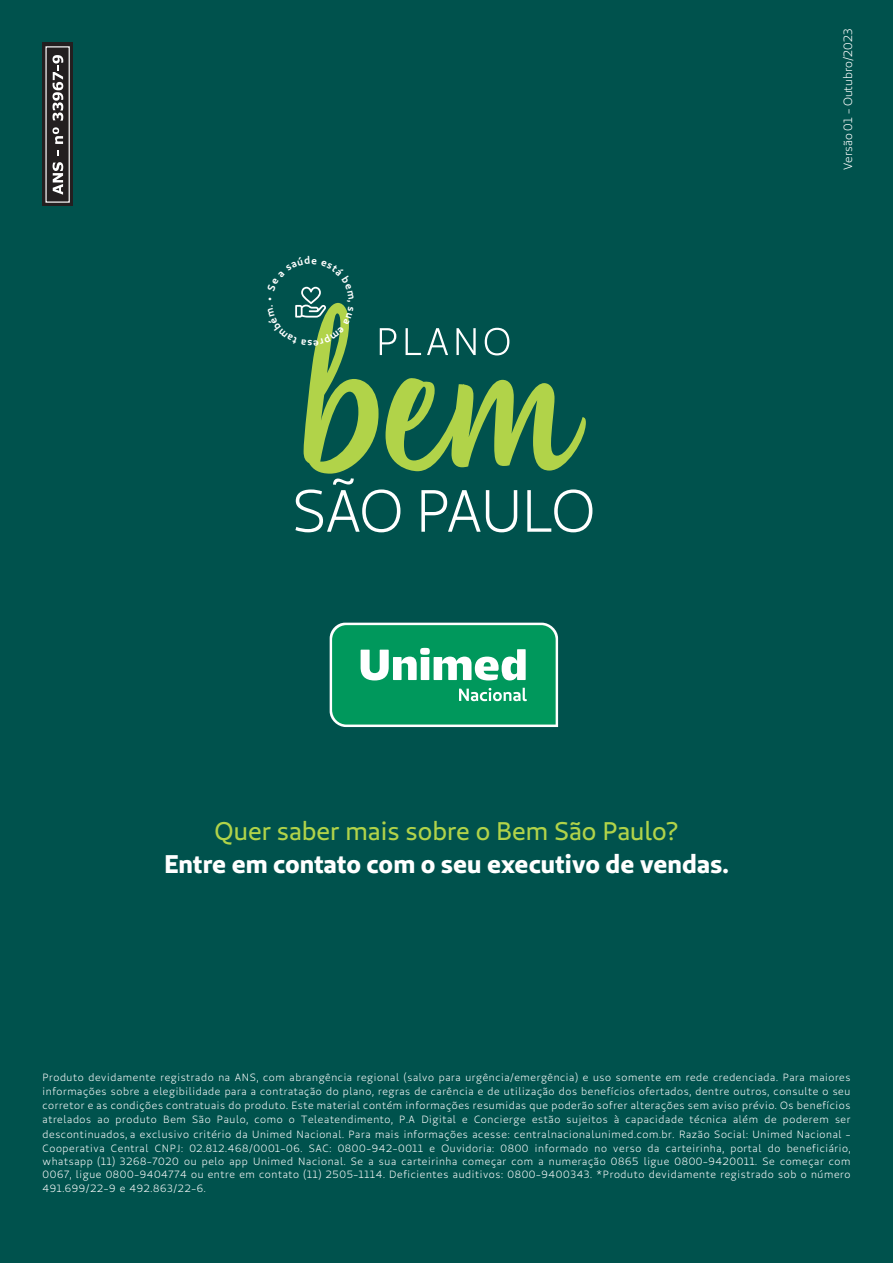
<style>
.page{position:relative;width:893px;height:1263px;background:#00524d}
.page>*{position:absolute;margin:0;border:0;box-sizing:border-box;transform-origin:0 0}
.t1{font:25.5px "Unimed Sans 2020 Bold";color:#fff}
.t2{font:25.5px "Unimed Sans 2020 Regular";color:#b1d349}
.t3{font:12px "Unimed Sans 2020 Book";color:#fff}
.t4{font:10.5px/13.8px "Unimed Sans 2020 Book";letter-spacing:.06em;color:#fff;text-align:justify}
</style>
<div class="page">
<div style="left:43px;top:43px;width:30px;height:163px;background:#231f20"></div>
<svg style="left:53px;top:162px;width:10px;height:33px"></svg>
<svg style="left:53px;top:127px;width:10px;height:17px"></svg>
<svg style="left:53px;top:55px;width:10px;height:66px"></svg>
<div style="left:45px;top:46px;width:25px;height:157px;border:1px solid #fff"></div>
<svg style="left:330px;top:623px;width:228px;height:104px;background:#31ab7b"></svg>
<svg style="left:295px;top:286px;width:297px;height:246px"></svg>
<p class="t3" style="left:840px;top:170px;width:142px;rotate:-90deg">Versão 01 - Outubro/2023</p>
<h1 class="t2" style="left:214px;top:814px;width:465px">Quer saber mais sobre o Bem São Paulo?</h1>
<h1 class="t1" style="left:164px;top:847px;width:566px">Entre em contato com o seu executivo de vendas.</h1>
<p class="t4" style="left:43px;top:1071px;width:809px">Produto devidamente registrado na ANS, com abrangência regional (salvo para urgência/emergência) e uso somente em rede credenciada. Para maiores informações sobre a elegibilidade para a contratação do plano, regras de carência e de utilização dos benefícios ofertados, dentre outros, consulte o seu corretor e as condições contratuais do produto. Este material contém informações resumidas que poderão sofrer alterações sem aviso prévio. Os benefícios atrelados ao produto Bem São Paulo, como o Teleatendimento, P.A Digital e Concierge estão sujeitos à capacidade técnica além de poderem ser</p>
<p class="t4" style="left:43px;top:1127px;width:809px">descontinuados, a exclusivo critério da Unimed Nacional. Para mais informações acesse: centralnacionalunimed.com.br. Razão Social: Unimed Nacional - Cooperativa Central CNPJ: 02.812.468/0001-06. SAC: 0800-942-0011 e Ouvidoria: 0800 informado no verso da carteirinha, portal do beneficiário, whatsapp (11) 3268-7020 ou pelo app Unimed Nacional. Se a sua carteirinha começar com a numeração 0865 ligue 0800-9420011. Se começar com</p>
<p class="t4" style="left:43px;top:1167px;width:809px">0067, ligue 0800-9404774 ou entre em contato (11) 2505-1114. Deficientes auditivos: 0800-9400343. *Produto devidamente registrado sob o número<br>491.699/22-9 e 492.863/22-6.</p>
</div>
